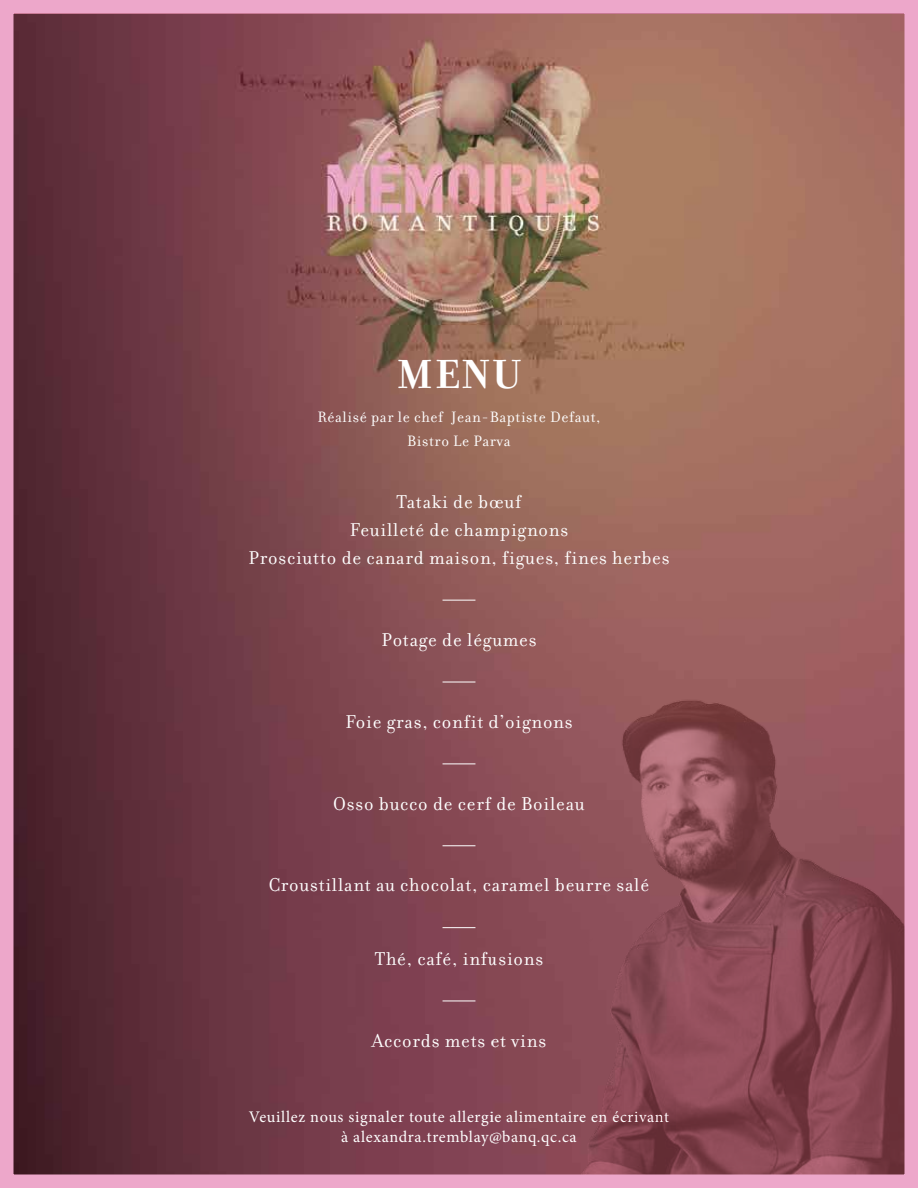
<style>
.page{position:relative;width:918px;height:1188px;background:#fff}
.page>*{position:absolute;margin:0;border:0;box-sizing:border-box;transform-origin:0 0}
.t1{font:700 43.8px "Filosofia";color:#fff}
.t2{font:19.95px/28px "Filosofia";letter-spacing:.04em;color:#fff;text-align:center}
.t3{font:16.2px/19.5px "Minion Pro";letter-spacing:.04em;color:#fff;text-align:center}
.t4{font:16.2px/24.8px "Filosofia";letter-spacing:.04em;color:#fff;text-align:center}
</style>
<div class="page">
<img style="left:15px;top:15px;width:888px;height:1158px">
<hr style="left:443px;top:600px;width:32px;height:1px;background:#fff">
<hr style="left:443px;top:682px;width:32px;height:1px;background:#fff">
<hr style="left:443px;top:763px;width:32px;height:1px;background:#fff">
<hr style="left:443px;top:845px;width:32px;height:1px;background:#fff">
<hr style="left:443px;top:927px;width:32px;height:1px;background:#fff">
<hr style="left:443px;top:1000px;width:32px;height:1px;background:#fff">
<img style="left:495px;top:667px;width:408px;height:506px">
<div style="left:0;top:0;width:918px;height:1188px;border:14px solid #eda7ca"></div>
<h1 class="t1" style="left:396px;top:348px;width:127px">MENU</h1>
<p class="t4" style="left:317px;top:404px;width:285px">Réalisé par le chef Jean-Baptiste Defaut,<br>Bistro Le Parva</p>
<p class="t2" style="left:248px;top:488px;width:423px">Tataki de bœuf<br>Feuilleté de champignons<br>Prosciutto de canard maison, figues, fines herbes</p>
<p class="t2" style="left:381px;top:626px;width:157px">Potage de légumes</p>
<p class="t2" style="left:345px;top:708px;width:229px">Foie gras, confit d’oignons</p>
<p class="t2" style="left:333px;top:790px;width:253px">Osso bucco de cerf de Boileau</p>
<p class="t2" style="left:269px;top:872px;width:382px">Croustillant au chocolat, caramel beurre salé</p>
<p class="t2" style="left:375px;top:945px;width:170px">Thé, café, infusions</p>
<p class="t2" style="left:372px;top:1027px;width:176px">Accords mets et vins</p>
<p class="t3" style="left:249px;top:1107px;width:422px">Veuillez nous signaler toute allergie alimentaire en écrivant à alexandra.tremblay@banq.qc.ca</p>
</div>
